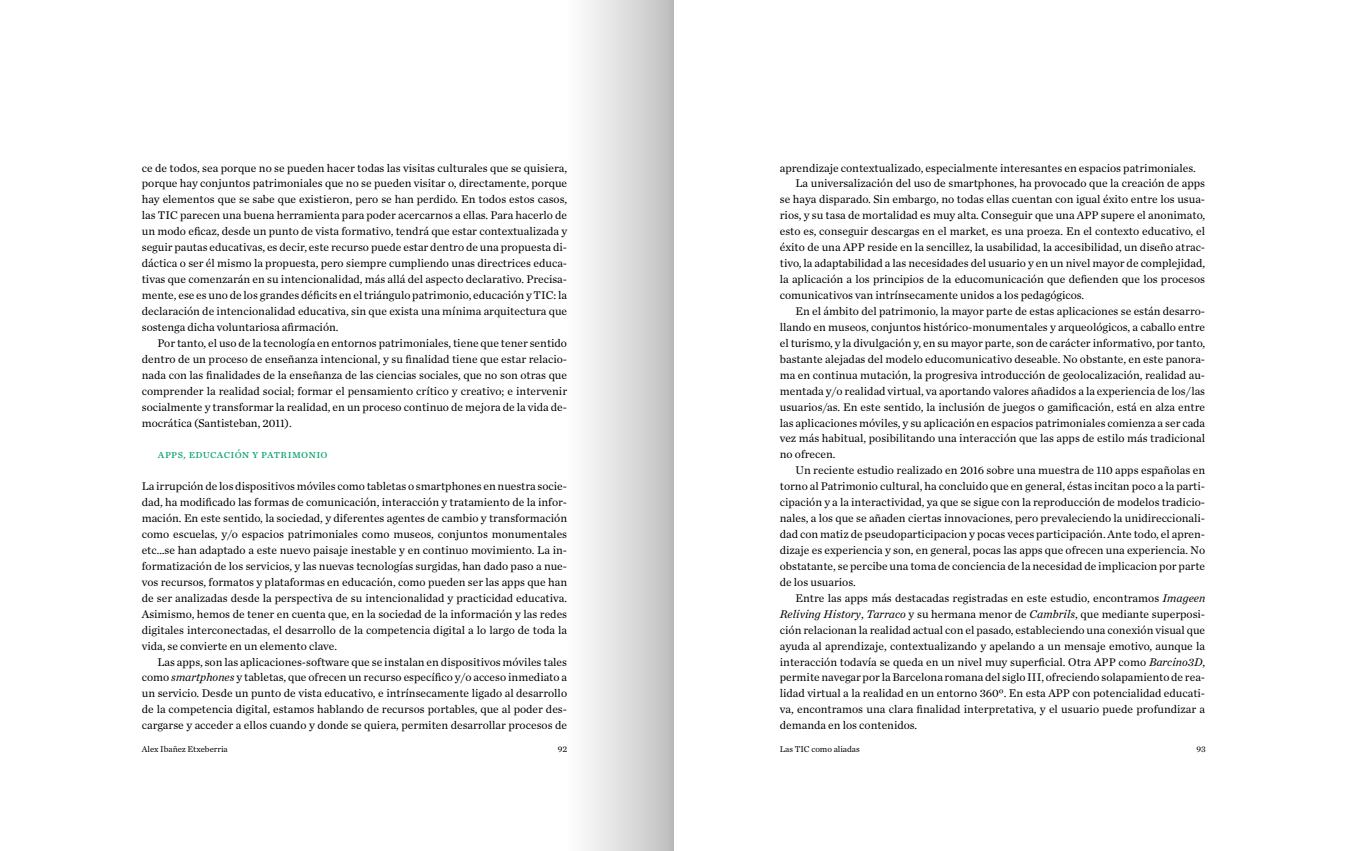
<style>
.page{position:relative;width:1347px;height:851px;background:#fff}
.page>*{position:absolute;margin:0;border:0;box-sizing:border-box;transform-origin:0 0}
.t1{font:11.62px/15.9px "Chronicle Text G1";color:#000;text-align:justify}
.t2{font:11.62px "Chronicle Text G1";letter-spacing:.02em;color:#00a366}
.t3{font:8.75px "Chronicle Text G1";color:#000}
.s1{font-style:italic}
</style>
<div class="page">
<div style="left:546px;top:0;width:127px;height:850px;background:linear-gradient(to right,#fff,#c2c2c2)"></div>
<p class="t1" style="left:142px;top:159px;width:427px">ce de todos, sea porque no se pueden hacer todas las visitas culturales que se quisiera, porque hay conjuntos patrimoniales que no se pueden visitar o, directamente, porque hay elementos que se sabe que existieron, pero se han perdido. En todos estos casos, las TIC parecen una buena herramienta para poder acercarnos a ellas. Para hacerlo de un modo eficaz, desde un punto de vista formativo, tendrá que estar contextualizada y seguir pautas educativas, es decir, este recurso puede estar dentro de una propuesta di&shy;dáctica o ser él mismo la propuesta, pero siempre cumpliendo unas directrices educa&shy;tivas que comenzarán en su intencionalidad, más allá del aspecto declarativo. Precisa&shy;mente, ese es uno de los grandes déficits en el triángulo patrimonio, educación y TIC: la declaración de intencionalidad educativa, sin que exista una mínima arquitectura que sostenga dicha voluntariosa afirmación.</p>
<p class="t1" style="left:142px;top:334px;width:427px;text-indent:16px">Por tanto, el uso de la tecnología en entornos patrimoniales, tiene que tener sentido dentro de un proceso de enseñanza intencional, y su finalidad tiene que estar relacio&shy;nada con las finalidades de la enseñanza de las ciencias sociales, que no son otras que comprender la realidad social; formar el pensamiento crítico y creativo; e intervenir socialmente y transformar la realidad, en un proceso continuo de mejora de la vida de&shy;mocrática (Santisteban, 2011).</p>
<p class="t2" style="left:158px;top:445px;width:171px">apps, educación y patrimonio</p>
<p class="t1" style="left:142px;top:477px;width:427px">La irrupción de los dispositivos móviles como tabletas o smartphones en nuestra socie&shy;dad, ha modificado las formas de comunicación, interacción y tratamiento de la infor&shy;mación. En este sentido, la sociedad, y diferentes agentes de cambio y transformación como escuelas, y/o espacios patrimoniales como museos, conjuntos monumentales etc…se han adaptado a este nuevo paisaje inestable y en continuo movimiento. La in&shy;formatización de los servicios, y las nuevas tecnologías surgidas, han dado paso a nue&shy;vos recursos, formatos y plataformas en educación, como pueden ser las apps que han de ser analizadas desde la perspectiva de su intencionalidad y practicidad educativa.<br>Asimismo, hemos de tener en cuenta que, en la sociedad de la información y las redes digitales interconectadas, el desarrollo de la competencia digital a lo largo de toda la vida, se convierte en un elemento clave.</p>
<p class="t1" style="left:142px;top:653px;width:427px;text-indent:16px">Las apps, son las aplicaciones-software que se instalan en dispositivos móviles tales como <span class="s1">smartphones</span> y tabletas, que ofrecen un recurso específico y/o acceso inmediato a un servicio. Desde un punto de vista educativo, e intrínsecamente ligado al desarrollo de la competencia digital, estamos hablando de recursos portables, que al poder des&shy;cargarse y acceder a ellos cuando y donde se quiera, permiten desarrollar procesos de</p>
<p class="t1" style="left:780px;top:159px;width:417px">aprendizaje contextualizado, especialmente interesantes en espacios patrimoniales.</p>
<p class="t1" style="left:795px;top:175px;width:411px">La universalización del uso de smartphones, ha provocado que la creación de apps</p>
<p class="t1" style="left:780px;top:191px;width:427px">se haya disparado. Sin embargo, no todas ellas cuentan con igual éxito entre los usua-</p>
<p class="t1" style="left:780px;top:207px;width:427px">rios, y su tasa de mortalidad es muy alta. Conseguir que una APP supere el anonimato,</p>
<p class="t1" style="left:780px;top:223px;width:427px">esto es, conseguir descargas en el market, es una proeza. En el contexto educativo, el</p>
<p class="t1" style="left:780px;top:239px;width:427px">éxito de una APP reside en la sencillez, la usabilidad, la accesibilidad, un diseño atrac-</p>
<p class="t1" style="left:780px;top:255px;width:427px">tivo, la adaptabilidad a las necesidades del usuario y en un nivel mayor de complejidad,</p>
<p class="t1" style="left:780px;top:270px;width:427px">la aplicación a los principios de la educomunicación que defienden que los procesos</p>
<p class="t1" style="left:780px;top:286px;width:306px">comunicativos van intrínsecamente unidos a los pedagógicos.</p>
<p class="t1" style="left:795px;top:302px;width:411px">En el ámbito del patrimonio, la mayor parte de estas aplicaciones se están desarro-</p>
<p class="t1" style="left:780px;top:318px;width:427px">llando en museos, conjuntos histórico-monumentales y arqueológicos, a caballo entre</p>
<p class="t1" style="left:780px;top:334px;width:427px">el turismo, y la divulgación y, en su mayor parte, son de carácter informativo, por tanto,</p>
<p class="t1" style="left:780px;top:350px;width:427px">bastante alejadas del modelo educomunicativo deseable. No obstante, en este panora-</p>
<p class="t1" style="left:780px;top:366px;width:427px">ma en continua mutación, la progresiva introducción de geolocalización, realidad au-</p>
<p class="t1" style="left:780px;top:382px;width:427px">mentada y/o realidad virtual, va aportando valores añadidos a la experiencia de los/las</p>
<p class="t1" style="left:780px;top:398px;width:427px">usuarios/as. En este sentido, la inclusión de juegos o gamificación, está en alza entre</p>
<p class="t1" style="left:780px;top:414px;width:427px">las aplicaciones móviles, y su aplicación en espacios patrimoniales comienza a ser cada</p>
<p class="t1" style="left:780px;top:430px;width:427px">vez más habitual, posibilitando una interacción que las apps de estilo más tradicional</p>
<p class="t1" style="left:780px;top:446px;width:57px">no ofrecen.</p>
<p class="t1" style="left:795px;top:462px;width:411px">Un reciente estudio realizado en 2016 sobre una muestra de 110 apps españolas en</p>
<p class="t1" style="left:780px;top:477px;width:427px">torno al Patrimonio cultural, ha concluido que en general, éstas incitan poco a la parti-</p>
<p class="t1" style="left:780px;top:493px;width:427px">cipación y a la interactividad, ya que se sigue con la reproducción de modelos tradicio-</p>
<p class="t1" style="left:780px;top:509px;width:427px">nales, a los que se añaden ciertas innovaciones, pero prevaleciendo la unidireccionali-</p>
<p class="t1" style="left:780px;top:525px;width:427px">dad con matiz de pseudoparticipacion y pocas veces participación. Ante todo, el apren-</p>
<p class="t1" style="left:780px;top:541px;width:427px">dizaje es experiencia y son, en general, pocas las apps que ofrecen una experiencia. No</p>
<p class="t1" style="left:780px;top:557px;width:427px">obstatante, se percibe una toma de conciencia de la necesidad de implicacion por parte</p>
<p class="t1" style="left:780px;top:573px;width:77px">de los usuarios.</p>
<p class="t1" style="left:795px;top:589px;width:411px">Entre las apps más destacadas registradas en este estudio, encontramos <span class="s1">Imageen</span></p>
<p class="t1" style="left:780px;top:605px;width:427px"><span class="s1">Reliving History</span>, <span class="s1">Tarraco</span> y su hermana menor de <span class="s1">Cambrils</span>, que mediante superposi-</p>
<p class="t1" style="left:780px;top:621px;width:427px">ción relacionan la realidad actual con el pasado, estableciendo una conexión visual que</p>
<p class="t1" style="left:780px;top:637px;width:427px">ayuda al aprendizaje, contextualizando y apelando a un mensaje emotivo, aunque la</p>
<p class="t1" style="left:780px;top:653px;width:427px">interacción todavía se queda en un nivel muy superficial. Otra APP como <span class="s1">Barcino3D</span>,</p>
<p class="t1" style="left:780px;top:669px;width:427px">permite navegar por la Barcelona romana del siglo III, ofreciendo solapamiento de rea-</p>
<p class="t1" style="left:780px;top:684px;width:427px">lidad virtual a la realidad en un entorno 360º. En esta APP con potencialidad educati-</p>
<p class="t1" style="left:780px;top:700px;width:427px">va, encontramos una clara finalidad interpretativa, y el usuario puede profundizar a</p>
<p class="t1" style="left:780px;top:716px;width:139px">demanda en los contenidos.</p>
<p class="t3" style="left:142px;top:742px;width:88px">Alex Ibañez Etxeberria</p>
<p class="t3" style="left:558px;top:742px;width:11px">92</p>
<p class="t3" style="left:780px;top:742px;width:81px">Las TIC como aliadas</p>
<p class="t3" style="left:1196px;top:742px;width:11px">93</p>
</div>
